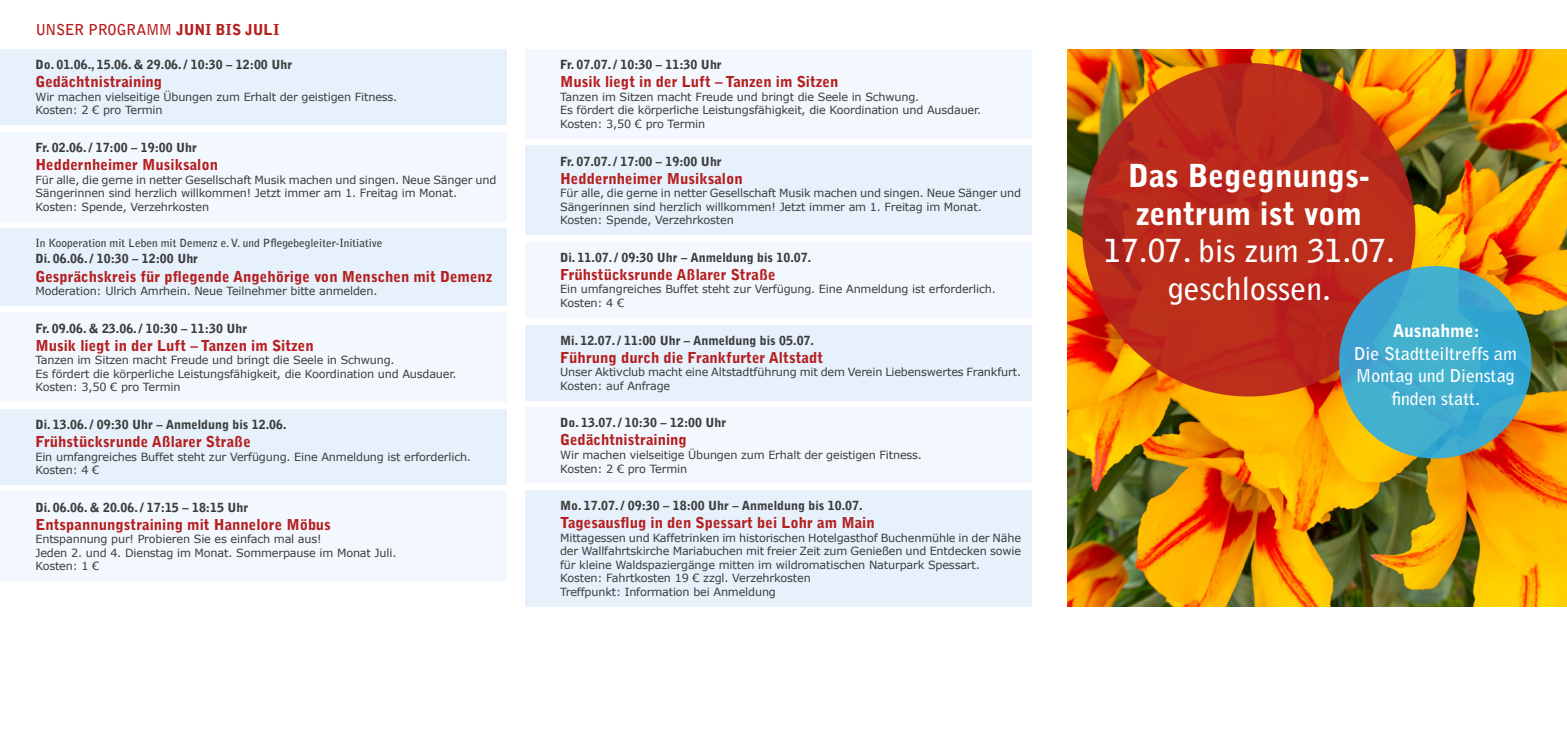
<style>
.page{position:relative;width:1567px;height:745px;background:#fff}
.page>*{position:absolute;margin:0;border:0;box-sizing:border-box;transform-origin:0 0}
.t1{font:700 31.5px/37.8px "Bell Gothic Std";color:#fff;text-align:center}
.t2{font:900 31.5px/37.8px "Bell Gothic Std";color:#fff}
.t3{font:700 17.62px/22.9px "Bell Gothic Std";color:#fff;text-align:center}
.t4{font:900 17.62px "Bell Gothic Std";color:#fff}
.t5{font:900 15px "Bell Gothic Std";color:#b51f1f}
.t6{font:700 15px "Bell Gothic Std";letter-spacing:-.03em;color:#b51f1f}
.t7{font:900 12.5px "Bell Gothic Std";color:#3c3c3b}
.t8{font:11.25px/13.5px "Verdana";letter-spacing:-.015em;color:#3c3c3b}
.t9{font:700 11.25px "Bell Gothic Std";color:#3c3c3b}
.s1{font-weight:900}
</style>
<div class="page">
<img style="left:1067px;top:49px;width:499px;height:557px">
<svg style="left:1082px;top:63px;width:333px;height:333px;background:#b92a1b"></svg>
<div style="left:0;top:49px;width:507px;height:76px;background:#e6f1fc"></div>
<div style="left:0;top:132px;width:507px;height:89px;background:#f3f8fe"></div>
<div style="left:0;top:228px;width:507px;height:77px;background:#e6f1fc"></div>
<div style="left:0;top:312px;width:507px;height:89px;background:#f3f8fe"></div>
<div style="left:0;top:409px;width:507px;height:75px;background:#e6f1fc"></div>
<div style="left:0;top:491px;width:507px;height:89px;background:#f3f8fe"></div>
<div style="left:524px;top:324px;width:507px;height:76px;background:#e6f1fc"></div>
<div style="left:524px;top:407px;width:507px;height:76px;background:#f3f8fe"></div>
<div style="left:524px;top:49px;width:507px;height:89px;background:#f3f8fe"></div>
<div style="left:524px;top:490px;width:507px;height:116px;background:#e6f1fc"></div>
<div style="left:524px;top:242px;width:507px;height:75px;background:#f3f8fe"></div>
<div style="left:524px;top:145px;width:507px;height:89px;background:#e6f1fc"></div>
<div style="left:1338px;top:266px;width:193px;height:192px;background:linear-gradient(to right,#49a7c8,#33abd3);border-radius:50%"></div>
<h3 class="t6" style="left:35px;top:21px;width:245px">UNSER PROGRAMM <span class="s1">JUNI BIS JULI</span></h3>
<p class="t7" style="left:35px;top:57px;width:258px">Do. 01.06., 15.06. &amp; 29.06. / 10:30 – 12:00 Uhr</p>
<h3 class="t5" style="left:35px;top:73px;width:128px">Gedächtnistraining</h3>
<p class="t8" style="left:35px;top:90px;width:363px">Wir machen vielseitige Übungen zum Erhalt der geistigen Fitness.<br>Kosten: 2 € pro Termin</p>
<p class="t7" style="left:35px;top:140px;width:163px">Fr. 02.06. / 17:00 – 19:00 Uhr</p>
<h3 class="t5" style="left:35px;top:156px;width:184px">Heddernheimer Musiksalon</h3>
<p class="t8" style="left:35px;top:173px;width:462px">Für alle, die gerne in netter Gesellschaft Musik machen und singen. Neue Sänger und<br>Sängerinnen sind herzlich willkommen! Jetzt immer am 1. Freitag im Monat.<br>Kosten: Spende, Verzehrkosten</p>
<p class="t9" style="left:35px;top:236px;width:348px">In Kooperation mit Leben mit Demenz e. V. und Pflegebegleiter-Initiative</p>
<p class="t7" style="left:35px;top:251px;width:164px">Di. 06.06. / 10:30 – 12:00 Uhr</p>
<h3 class="t5" style="left:35px;top:267px;width:458px">Gesprächskreis für pflegende Angehörige von Menschen mit Demenz</h3>
<p class="t8" style="left:35px;top:284px;width:343px">Moderation: Ulrich Amrhein. Neue Teilnehmer bitte anmelden.</p>
<p class="t7" style="left:35px;top:321px;width:213px">Fr. 09.06. &amp; 23.06. / 10:30 – 11:30 Uhr</p>
<h3 class="t5" style="left:35px;top:336px;width:280px">Musik liegt in der Luft – Tanzen im Sitzen</h3>
<p class="t8" style="left:35px;top:353px;width:422px">Tanzen im Sitzen macht Freude und bringt die Seele in Schwung.<br>Es fördert die körperliche Leistungsfähigkeit, die Koordination und Ausdauer.<br>Kosten: 3,50 € pro Termin</p>
<p class="t7" style="left:35px;top:417px;width:253px">Di. 13.06. / 09:30 Uhr – Anmeldung bis 12.06.</p>
<h3 class="t5" style="left:35px;top:432px;width:217px">Frühstücksrunde Aßlarer Straße</h3>
<p class="t8" style="left:35px;top:449px;width:437px">Ein umfangreiches Buffet steht zur Verfügung. Eine Anmeldung ist erforderlich.<br>Kosten: 4 €</p>
<p class="t7" style="left:35px;top:499px;width:214px">Di. 06.06. &amp; 20.06. / 17:15 – 18:15 Uhr</p>
<h3 class="t5" style="left:35px;top:515px;width:297px">Entspannungstraining mit Hannelore Möbus</h3>
<p class="t8" style="left:35px;top:532px;width:362px">Entspannung pur! Probieren Sie es einfach mal aus!<br>Jeden 2. und 4. Dienstag im Monat. Sommerpause im Monat Juli.<br>Kosten: 1 €</p>
<p class="t7" style="left:560px;top:57px;width:163px">Fr. 07.07. / 10:30 – 11:30 Uhr</p>
<h3 class="t5" style="left:560px;top:73px;width:280px">Musik liegt in der Luft – Tanzen im Sitzen</h3>
<p class="t8" style="left:560px;top:90px;width:422px">Tanzen im Sitzen macht Freude und bringt die Seele in Schwung.<br>Es fördert die körperliche Leistungsfähigkeit, die Koordination und Ausdauer.<br>Kosten: 3,50 € pro Termin</p>
<p class="t7" style="left:560px;top:154px;width:163px">Fr. 07.07. / 17:00 – 19:00 Uhr</p>
<h3 class="t5" style="left:560px;top:169px;width:184px">Heddernheimer Musiksalon</h3>
<p class="t8" style="left:560px;top:186px;width:462px">Für alle, die gerne in netter Gesellschaft Musik machen und singen. Neue Sänger und<br>Sängerinnen sind herzlich willkommen! Jetzt immer am 1. Freitag im Monat.<br>Kosten: Spende, Verzehrkosten</p>
<p class="t7" style="left:560px;top:250px;width:253px">Di. 11.07. / 09:30 Uhr – Anmeldung bis 10.07.</p>
<h3 class="t5" style="left:560px;top:265px;width:217px">Frühstücksrunde Aßlarer Straße</h3>
<p class="t8" style="left:560px;top:282px;width:437px">Ein umfangreiches Buffet steht zur Verfügung. Eine Anmeldung ist erforderlich.<br>Kosten: 4 €</p>
<p class="t7" style="left:560px;top:332px;width:255px">Mi. 12.07. / 11:00 Uhr – Anmeldung bis 05.07.</p>
<h3 class="t5" style="left:560px;top:348px;width:264px">Führung durch die Frankfurter Altstadt</h3>
<p class="t8" style="left:560px;top:365px;width:462px">Unser Aktivclub macht eine Altstadtführung mit dem Verein Liebenswertes Frankfurt.<br>Kosten: auf Anfrage</p>
<p class="t7" style="left:560px;top:415px;width:168px">Do. 13.07. / 10:30 – 12:00 Uhr</p>
<h3 class="t5" style="left:560px;top:431px;width:128px">Gedächtnistraining</h3>
<p class="t8" style="left:560px;top:448px;width:363px">Wir machen vielseitige Übungen zum Erhalt der geistigen Fitness.<br>Kosten: 2 € pro Termin</p>
<p class="t7" style="left:560px;top:498px;width:304px">Mo. 17.07. / 09:30 – 18:00 Uhr – Anmeldung bis 10.07.</p>
<h3 class="t5" style="left:560px;top:514px;width:316px">Tagesausflug in den Spessart bei Lohr am Main</h3>
<p class="t8" style="left:560px;top:530px;width:462px">Mittagessen und Kaffetrinken im historischen Hotelgasthof Buchenmühle in der Nähe der Wallfahrtskirche Mariabuchen mit freier Zeit zum Genießen und Entdecken sowie für kleine Waldspaziergänge mitten im wildromatischen Naturpark Spessart.<br>Kosten: Fahrtkosten 19 € zzgl. Verzehrkosten<br>Treffpunkt: Information bei Anmeldung</p>
<h1 class="t2" style="left:1127px;top:157px;width:243px">Das Begegnungs&shy;zentrum ist vom</h1>
<h1 class="t1" style="left:1103px;top:232px;width:292px">17.07. bis zum 31.07. geschlossen.</h1>
<h2 class="t4" style="left:1392px;top:320px;width:88px">Ausnahme:</h2>
<h2 class="t3" style="left:1353px;top:341px;width:164px">Die Stadtteiltreffs am<br>Montag und Dienstag finden statt.</h2>
</div>
